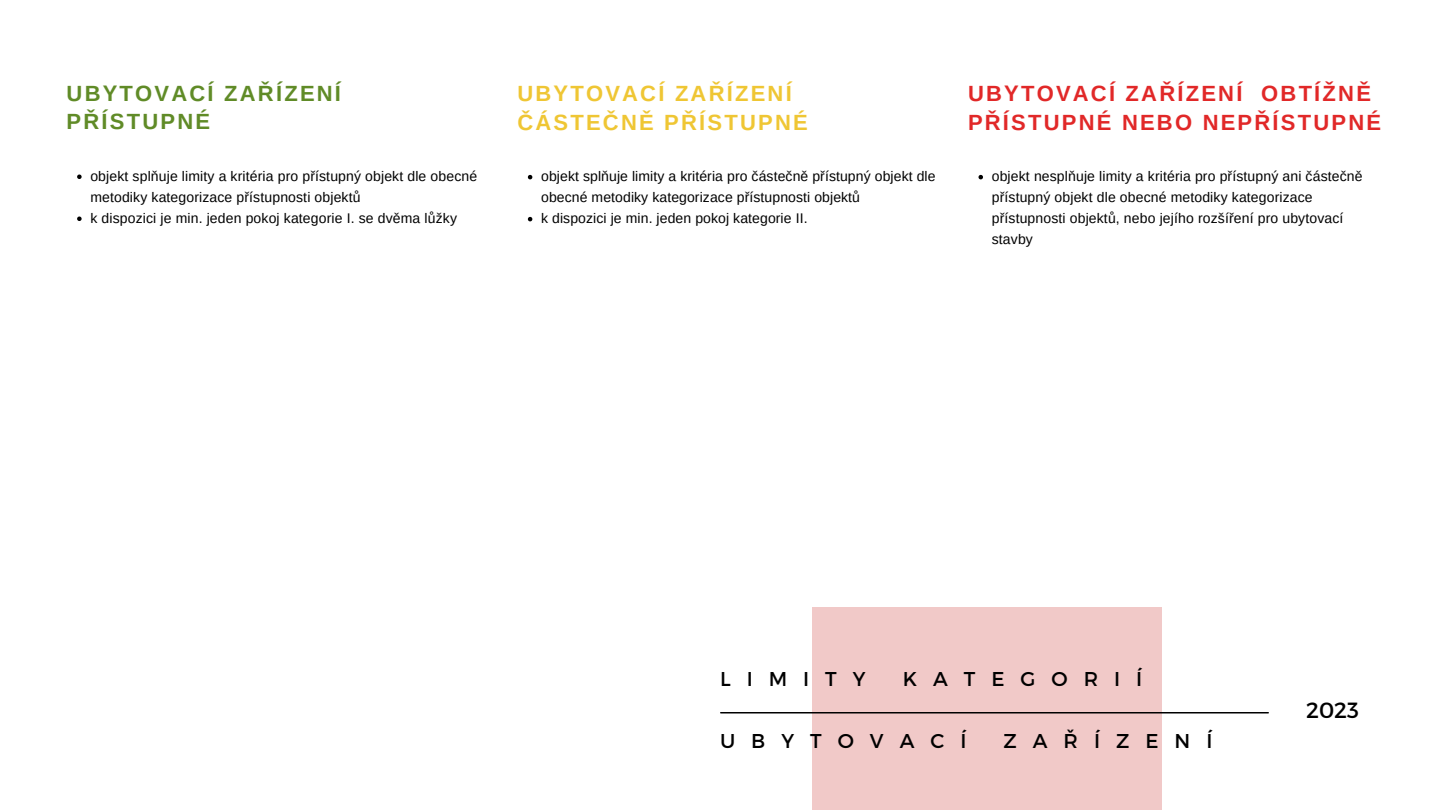
<style>
.page{position:relative;width:1440px;height:810px;background:#fff}
.page>*{position:absolute;margin:0;border:0;box-sizing:border-box;transform-origin:0 0}
.t1{font:700 22px/28.5px "Arimo";letter-spacing:.1em;color:#e12828}
.t2{font:700 22px/28.5px "Arimo";letter-spacing:.1em;color:#efc634}
.t3{font:700 22px/28.5px "Arimo";letter-spacing:.1em;color:#608b27}
.t4{font:22px "Montserrat";color:#000}
.t5{font:20px "Montserrat";letter-spacing:.8em;color:#000}
.t6{font:14px/21px "Arimo";letter-spacing:.01em;color:#000}
</style>
<div class="page">
<div style="left:812px;top:607px;width:349px;height:203px;background:#f1c9c8"></div>
<hr style="left:721px;top:712px;width:547px;height:2px;background:#000">
<svg style="left:77px;top:175px;width:5px;height:4px"></svg>
<svg style="left:77px;top:217px;width:5px;height:4px"></svg>
<svg style="left:528px;top:175px;width:4px;height:4px"></svg>
<svg style="left:528px;top:217px;width:4px;height:4px"></svg>
<svg style="left:979px;top:175px;width:4px;height:4px"></svg>
<h1 class="t3" style="left:67px;top:79px;width:276px">UBYTOVACÍ ZAŘÍZENÍ<br>PŘÍSTUPNÉ</h1>
<p class="t6" style="left:90px;top:165px;width:388px">objekt splňuje limity a kritéria pro přístupný objekt dle obecné metodiky kategorizace přístupnosti objektů<br>k dispozici je min. jeden pokoj kategorie I. se dvěma lůžky</p>
<h1 class="t2" style="left:517px;top:79px;width:292px">UBYTOVACÍ ZAŘÍZENÍ<br>ČÁSTEČNĚ PŘÍSTUPNÉ</h1>
<p class="t6" style="left:541px;top:166px;width:396px">objekt splňuje limity a kritéria pro částečně přístupný objekt dle obecné metodiky kategorizace přístupnosti objektů<br>k dispozici je min. jeden pokoj kategorie II.</p>
<h1 class="t1" style="left:968px;top:79px;width:415px">UBYTOVACÍ ZAŘÍZENÍ OBTÍŽNĚ<br>PŘÍSTUPNÉ NEBO NEPŘÍSTUPNÉ</h1>
<p class="t6" style="left:992px;top:166px;width:372px">objekt nesplňuje limity a kritéria pro přístupný ani částečně přístupný objekt dle obecné metodiky kategorizace přístupnosti objektů, nebo jejího rozšíření pro ubytovací stavby</p>
<h2 class="t5" style="left:720px;top:666px;width:147px">LIMITY</h2>
<h2 class="t5" style="left:903px;top:666px;width:241px">KATEGORIÍ</h2>
<h2 class="t5" style="left:720px;top:728px;width:248px">UBYTOVACÍ</h2>
<h2 class="t5" style="left:1004px;top:728px;width:210px">ZAŘÍZENÍ</h2>
<h1 class="t4" style="left:1306px;top:696px;width:54px">2023</h1>
</div>
